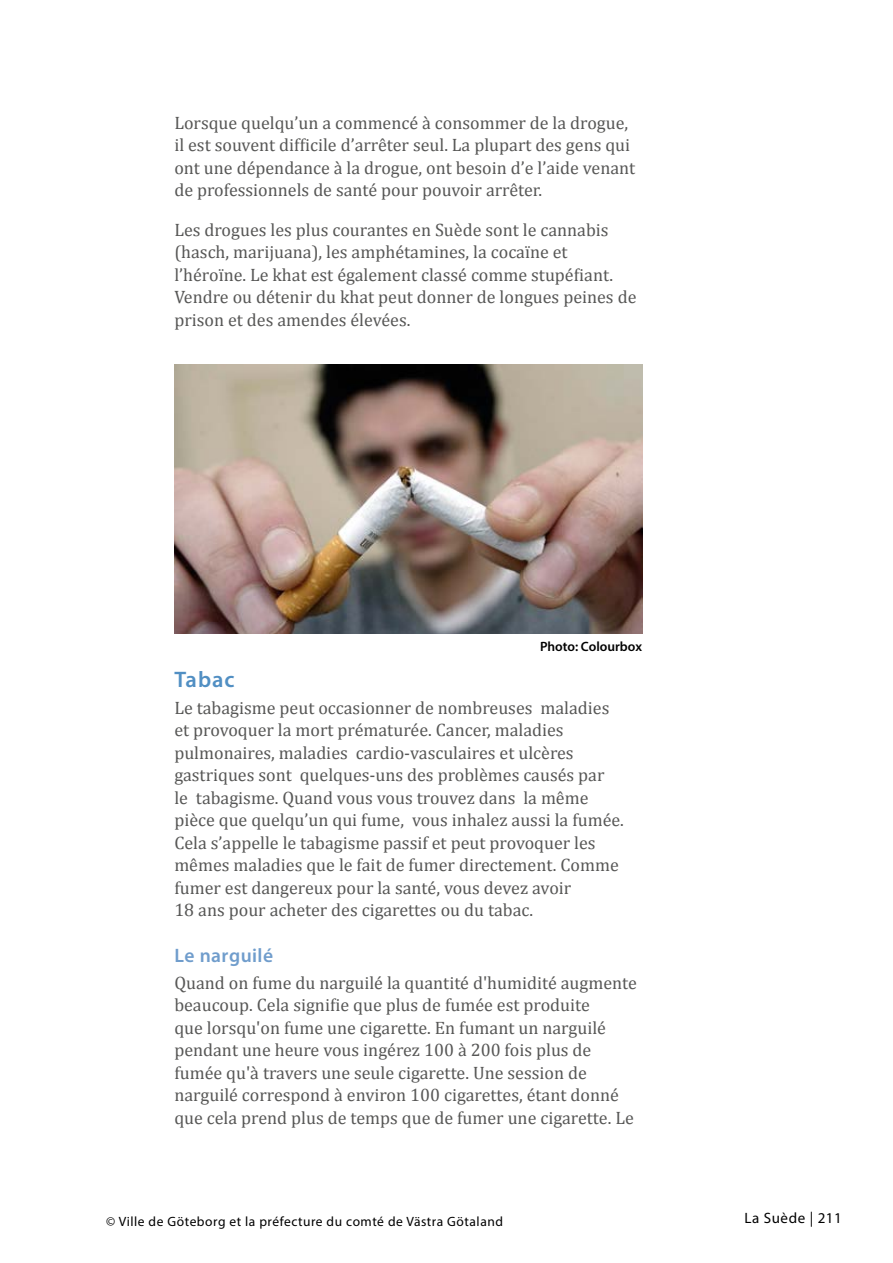
<style>
.page{position:relative;width:893px;height:1263px;background:#fff}
.page>*{position:absolute;margin:0;border:0;box-sizing:border-box;transform-origin:0 0}
.t1{font:600 22.5px "Myriad Pro";letter-spacing:.04em;color:#518fc3}
.t2{font:600 19.5px "Myriad Pro";letter-spacing:.02em;color:#709dcc}
.t3{font:18px/22.5px "Cambria";color:#575756}
.t4{font:15px "Myriad Pro";letter-spacing:.04em;color:#000}
.t5{font:13.5px "Myriad Pro";letter-spacing:.04em;color:#000}
.t6{font:600 13.5px "Myriad Pro";color:#000}
</style>
<div class="page">
<img style="left:174px;top:364px;width:468px;height:269px">
<p class="t3" style="left:174px;top:111px;width:463px">Lorsque quelqu’un a commencé à consommer de la drogue, il est souvent difficile d’arrêter seul. La plupart des gens qui ont une dépendance à la drogue, ont besoin d’e l’aide venant de professionnels de santé pour pouvoir arrêter.</p>
<p class="t3" style="left:174px;top:218px;width:464px">Les drogues les plus courantes en Suède sont le cannabis (hasch, marijuana), les amphétamines, la cocaïne et l’héroïne. Le khat est également classé comme stupéfiant.<br>Vendre ou détenir du khat peut donner de longues peines de prison et des amendes élevées.</p>
<p class="t6" style="left:540px;top:638px;width:104px">Photo: Colourbox</p>
<p class="t1" style="left:174px;top:665px;width:62px">Tabac</p>
<p class="t3" style="left:174px;top:696px;width:451px">Le tabagisme peut occasionner de nombreuses maladies et provoquer la mort prématurée. Cancer, maladies pulmonaires, maladies cardio-vasculaires et ulcères gastriques sont quelques-uns des problèmes causés par<br>le tabagisme. Quand vous vous trouvez dans la même pièce que quelqu’un qui fume, vous inhalez aussi la fumée.<br>Cela s’appelle le tabagisme passif et peut provoquer les mêmes maladies que le fait de fumer directement. Comme fumer est dangereux pour la santé, vous devez avoir<br>18 ans pour acheter des cigarettes ou du tabac.</p>
<p class="t2" style="left:174px;top:943px;width:100px">Le narguilé</p>
<p class="t3" style="left:174px;top:971px;width:464px">Quand on fume du narguilé la quantité d'humidité augmente beaucoup. Cela signifie que plus de fumée est produite<br>que lorsqu'on fume une cigarette. En fumant un narguilé pendant une heure vous ingérez 100 à 200 fois plus de fumée qu'à travers une seule cigarette. Une session de narguilé correspond à environ 100 cigarettes, étant donné que cela prend plus de temps que de fumer une cigarette. Le</p>
<p class="t5" style="left:106px;top:1213px;width:398px">© Ville de Göteborg et la préfecture du comté de Västra Götaland</p>
<p class="t4" style="left:744px;top:1209px;width:99px">La Suède | 211</p>
</div>
